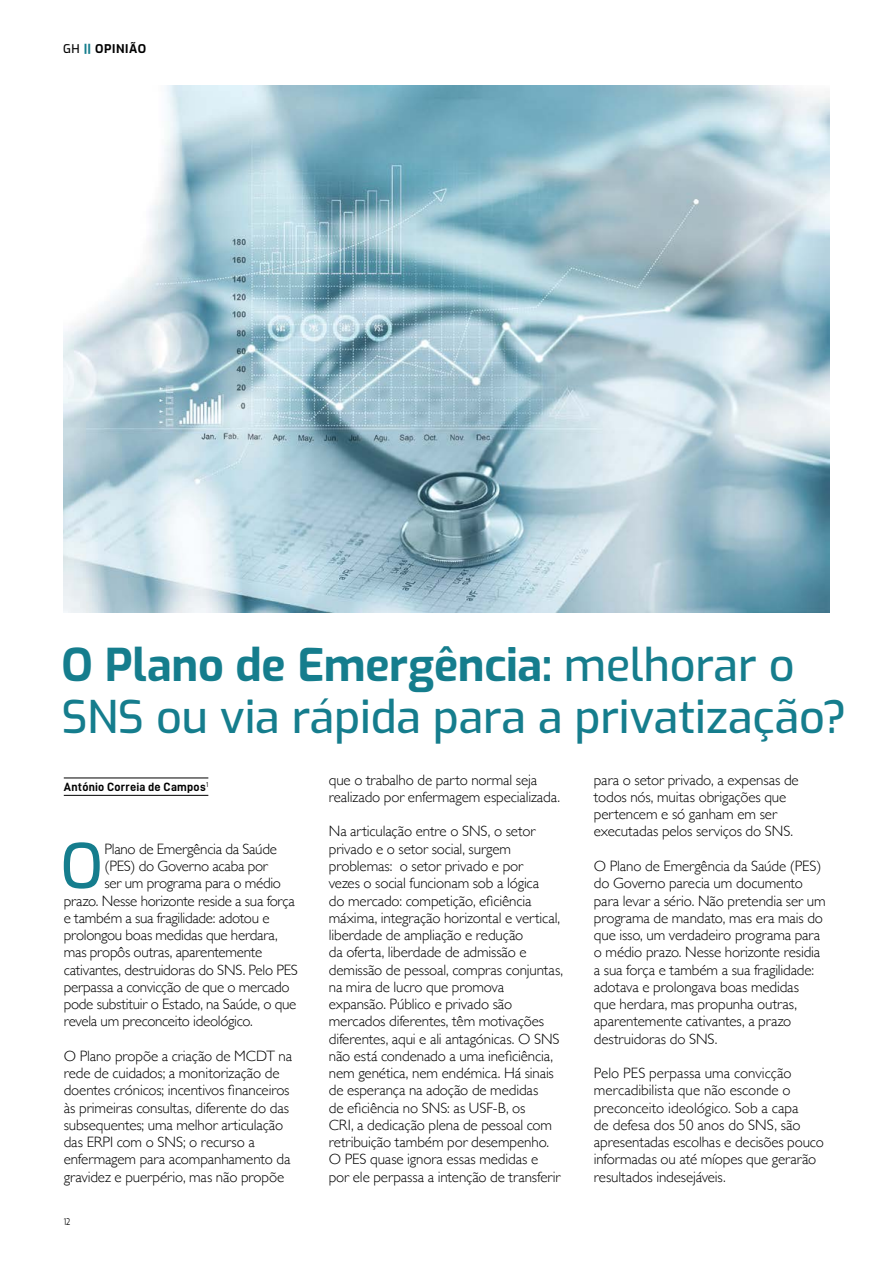
<style>
.page{position:relative;width:893px;height:1263px;background:#fff}
.page>*{position:absolute;margin:0;border:0;box-sizing:border-box;transform-origin:0 0}
.t1{font:61.8px "Exo";color:#157d8d}
.t2{font:45px/51.9px "Exo";letter-spacing:-.005em;color:#157d8d}
.t3{font:300 15px/17.2px "Gill Sans";letter-spacing:-.01em;color:#000}
.t4{font:12px "D DIN Bold";letter-spacing:.02em;color:#000}
.t5{font:12px "Exo";letter-spacing:.05em;color:#000}
.t6{font:9px "Exo";color:#000;scale:.77 1}
.s1{color:#157d8d}
</style>
<div class="page">
<hr style="left:64px;top:778px;width:144px;height:1px;background:#000">
<hr style="left:64px;top:795px;width:144px;height:1px;background:#000">
<img style="left:64px;top:85px;width:765px;height:527px">
<p class="t5" style="left:63px;top:40px;width:85px">GH <span class="s1">||</span> OPINIÃO</p>
<h2 class="t2" style="left:62px;top:637px;width:786px">O Plano de Emergência: melhorar o<br>SNS ou via rápida para a privatização?</h2>
<p class="t4" style="left:64px;top:780px;width:146px">António Correia de Campos<sup>1</sup></p>
<p class="t3" style="left:329px;top:770px;width:233px">que o trabalho de parto normal seja realizado por enfermagem especializada.</p>
<p class="t3" style="left:329px;top:822px;width:236px">Na articulação entre o SNS, o setor privado e o setor social, surgem problemas: o setor privado e por<br>vezes o social funcionam sob a lógica<br>do mercado: competição, eficiência máxima, integração horizontal e vertical, liberdade de ampliação e redução<br>da oferta, liberdade de admissão e demissão de pessoal, compras conjuntas, na mira de lucro que promova expansão. Público e privado são mercados diferentes, têm motivações diferentes, aqui e ali antagónicas. O SNS não está condenado a uma ineficiência, nem genética, nem endémica. Há sinais de esperança na adoção de medidas<br>de eficiência no SNS: as USF-B, os<br>CRI, a dedicação plena de pessoal com retribuição também por desempenho.<br>O PES quase ignora essas medidas e<br>por ele perpassa a intenção de transferir</p>
<h1 class="t1" style="left:60px;top:821px;width:44px">O</h1>
<p class="t3" style="left:105px;top:839px;width:174px">Plano de Emergência da Saúde</p>
<p class="t3" style="left:105px;top:857px;width:165px">(PES) do Governo acaba por</p>
<p class="t3" style="left:105px;top:874px;width:178px">ser um programa para o médio</p>
<p class="t3" style="left:64px;top:891px;width:233px">prazo. Nesse horizonte reside a sua força</p>
<p class="t3" style="left:64px;top:908px;width:207px">e também a sua fragilidade: adotou e</p>
<p class="t3" style="left:64px;top:926px;width:215px">prolongou boas medidas que herdara,</p>
<p class="t3" style="left:64px;top:943px;width:200px">mas propôs outras, aparentemente</p>
<p class="t3" style="left:64px;top:960px;width:236px">cativantes, destruidoras do SNS. Pelo PES</p>
<p class="t3" style="left:64px;top:977px;width:227px">perpassa a convicção de que o mercado</p>
<p class="t3" style="left:64px;top:995px;width:234px">pode substituir o Estado, na Saúde, o que</p>
<p class="t3" style="left:64px;top:1012px;width:191px">revela um preconceito ideológico.</p>
<p class="t3" style="left:64px;top:1046px;width:230px">O Plano propõe a criação de MCDT na rede de cuidados; a monitorização de doentes crónicos; incentivos financeiros às primeiras consultas, diferente do das subsequentes; uma melhor articulação das ERPI com o SNS; o recurso a enfermagem para acompanhamento da gravidez e puerpério, mas não propõe</p>
<p class="t6" style="left:64px;top:1215px;width:10px">12</p>
<p class="t3" style="left:594px;top:770px;width:206px">para o setor privado, a expensas de todos nós, muitas obrigações que pertencem e só ganham em ser executadas pelos serviços do SNS.</p>
<p class="t3" style="left:594px;top:857px;width:233px">O Plano de Emergência da Saúde (PES) do Governo parecia um documento para levar a sério. Não pretendia ser um programa de mandato, mas era mais do que isso, um verdadeiro programa para o médio prazo. Nesse horizonte residia a sua força e também a sua fragilidade: adotava e prolongava boas medidas<br>que herdara, mas propunha outras, aparentemente cativantes, a prazo destruidoras do SNS.</p>
<p class="t3" style="left:594px;top:1064px;width:232px">Pelo PES perpassa uma convicção mercadibilista que não esconde o preconceito ideológico. Sob a capa<br>de defesa dos 50 anos do SNS, são apresentadas escolhas e decisões pouco informadas ou até míopes que gerarão resultados indesejáveis.</p>
</div>
